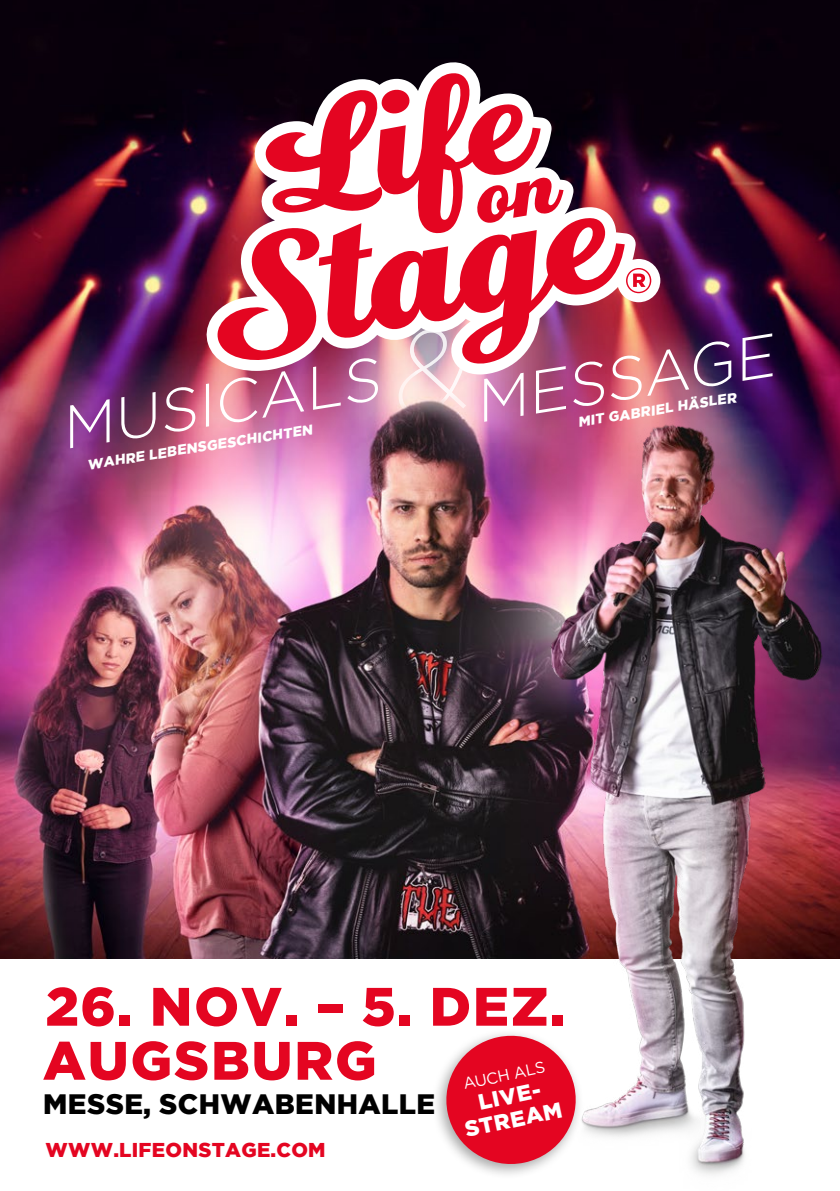
<style>
.page{position:relative;width:840px;height:1191px;background:#fff}
.page>*{position:absolute;margin:0;border:0;box-sizing:border-box;transform-origin:0 0}
.t1{font:900 54px/54px "Gotham";letter-spacing:.035em;color:#e40521}
.t2{font:900 28px "Gotham";letter-spacing:.015em;color:#000}
.t3{font:900 22px/23.6px "Gotham";color:#fff;text-align:center}
.t4{font:900 20px "Gotham";letter-spacing:.015em;color:#e40521}
.t5{font:16px "Gotham";color:#fff}
.t6{font:italic 900 14px "Gotham";color:#fff}
</style>
<div class="page">
<img style="left:0;top:0;width:839px;height:958px">
<img style="left:507px;top:421px;width:332px;height:754px">
<svg style="left:484px;top:374px;width:39px;height:48px"></svg>
<svg style="left:535px;top:374px;width:30px;height:39px"></svg>
<svg style="left:573px;top:374px;width:30px;height:33px"></svg>
<svg style="left:610px;top:374px;width:31px;height:27px"></svg>
<img style="left:647px;top:341px;width:83px;height:55px">
<svg style="left:742px;top:333px;width:30px;height:48px"></svg>
<svg style="left:70px;top:399px;width:39px;height:49px"></svg>
<svg style="left:121px;top:392px;width:34px;height:48px"></svg>
<svg style="left:164px;top:386px;width:31px;height:46px"></svg>
<hr style="left:206px;top:383px;width:3px;height:44px;background:#fff">
<svg style="left:220px;top:374px;width:84px;height:50px"></svg>
<svg style="left:313px;top:374px;width:27px;height:36px"></svg>
<svg style="left:347px;top:374px;width:31px;height:29px"></svg>
<img style="left:205px;top:60px;width:455px;height:314px">
<svg style="left:213px;top:72px;width:411px;height:293px"></svg>
<svg style="left:474px;top:177px;width:89px;height:47px"></svg>
<svg style="left:625px;top:268px;width:26px;height:25px"></svg>
<svg style="left:398px;top:328px;width:68px;height:89px"></svg>
<div style="left:431px;top:1028px;width:153px;height:152px;background:#000;opacity:.35"></div>
<svg style="left:440px;top:1029px;width:141px;height:141px"></svg>
<p class="t6" style="left:86px;top:457px;width:229px;rotate:-9deg">WAHRE LEBENSGESCHICHTEN</p>
<p class="t6" style="left:576px;top:414px;width:162px;rotate:-9deg">MIT GABRIEL HÄSLER</p>
<h1 class="t1" style="left:43px;top:978px;width:523px">26. NOV. – 5. DEZ.<br>AUGSBURG</h1>
<h2 class="t2" style="left:43px;top:1087px;width:393px">MESSE, SCHWABENHALLE</h2>
<h3 class="t4" style="left:45px;top:1138px;width:281px">WWW.LIFEONSTAGE.COM</h3>
<p class="t5" style="left:461px;top:1073px;width:85px;rotate:-12deg">AUCH ALS</p>
<h3 class="t3" style="left:457px;top:1094px;width:100px;rotate:-12deg">LIVE-<br>STREAM</h3>
</div>
